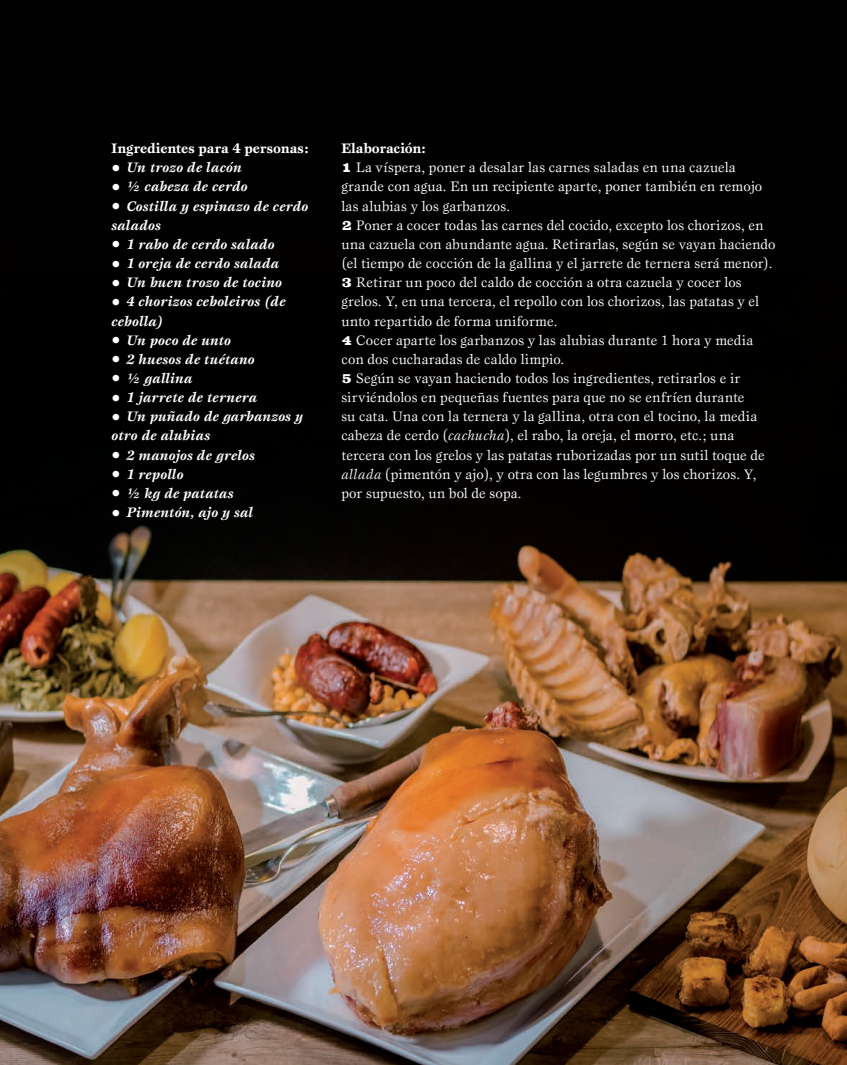
<style>
.page{position:relative;width:847px;height:1065px;background:#fff}
.page>*{position:absolute;margin:0;border:0;box-sizing:border-box;transform-origin:0 0}
.t1{font:14.25px/19.2px "Esprit";letter-spacing:.01em;color:#fff}
.t2{font:italic 700 14.25px/19.2px "Esprit";letter-spacing:.005em;color:#fff}
._1_Text_sense{font:700 14.25px "Esprit";letter-spacing:-.01em;color:#fff}
.s1{font-weight:900;font-style:normal;font-size:18px}
.s2{font-family:"Volta";font-weight:900;font-size:13.5px}
.s3{font-style:italic}
</style>
<div class="page">
<img style="left:0;top:0;width:846px;height:1064px">
<p class="_1_Text_sense" style="left:111px;top:139px;width:198px">Ingredientes para 4 personas:</p>
<p class="t2" style="left:111px;top:158px;width:132px"><span class="s1">•</span> Un trozo de lacón</p>
<p class="t2" style="left:111px;top:177px;width:138px"><span class="s1">•</span> ½ cabeza de cerdo</p>
<p class="t2" style="left:111px;top:196px;width:198px"><span class="s1">•</span> Costilla y espinazo de cerdo salados</p>
<p class="t2" style="left:111px;top:234px;width:165px"><span class="s1">•</span> 1 rabo de cerdo salado</p>
<p class="t2" style="left:111px;top:253px;width:169px"><span class="s1">•</span> 1 oreja de cerdo salada</p>
<p class="t2" style="left:111px;top:273px;width:172px"><span class="s1">•</span> Un buen trozo de tocino</p>
<p class="t2" style="left:111px;top:292px;width:176px"><span class="s1">•</span> 4 chorizos ceboleiros (de cebolla)</p>
<p class="t2" style="left:111px;top:330px;width:121px"><span class="s1">•</span> Un poco de unto</p>
<p class="t2" style="left:111px;top:349px;width:145px"><span class="s1">•</span> 2 huesos de tuétano</p>
<p class="t2" style="left:111px;top:368px;width:82px"><span class="s1">•</span> ½ gallina</p>
<p class="t2" style="left:111px;top:387px;width:147px"><span class="s1">•</span> 1 jarrete de ternera</p>
<p class="t2" style="left:111px;top:406px;width:193px"><span class="s1">•</span> Un puñado de garbanzos y otro de alubias</p>
<p class="t2" style="left:111px;top:445px;width:145px"><span class="s1">•</span> 2 manojos de grelos</p>
<p class="t2" style="left:111px;top:464px;width:73px"><span class="s1">•</span> 1 repollo</p>
<p class="t2" style="left:111px;top:483px;width:124px"><span class="s1">•</span> ½ kg de patatas</p>
<p class="t2" style="left:111px;top:502px;width:143px"><span class="s1">•</span> Pimentón, ajo y sal</p>
<p class="_1_Text_sense" style="left:341px;top:139px;width:86px">Elaboración:</p>
<p class="t1" style="left:341px;top:158px;width:422px"><span class="s2">1</span> La víspera, poner a desalar las carnes saladas en una cazuela grande con agua. En un recipiente aparte, poner también en remojo las alubias y los garbanzos.</p>
<p class="t1" style="left:341px;top:215px;width:435px"><span class="s2">2</span> Poner a cocer todas las carnes del cocido, excepto los chorizos, en una cazuela con abundante agua. Retirarlas, según se vayan haciendo (el tiempo de cocción de la gallina y el jarrete de ternera será menor).</p>
<p class="t1" style="left:341px;top:272px;width:419px"><span class="s2">3</span> Retirar un poco del caldo de cocción a otra cazuela y cocer los grelos. Y, en una tercera, el repollo con los chorizos, las patatas y el unto repartido de forma uniforme.</p>
<p class="t1" style="left:341px;top:330px;width:413px"><span class="s2">4</span> Cocer aparte los garbanzos y las alubias durante 1 hora y media con dos cucharadas de caldo limpio.</p>
<p class="t1" style="left:341px;top:368px;width:424px"><span class="s2">5</span> Según se vayan haciendo todos los ingredientes, retirarlos e ir sirviéndolos en pequeñas fuentes para que no se enfríen durante<br>su cata. Una con la ternera y la gallina, otra con el tocino, la media cabeza de cerdo (<span class="s3">cachucha</span>), el rabo, la oreja, el morro, etc.; una tercera con los grelos y las patatas ruborizadas por un sutil toque de <span class="s3">allada</span> (pimentón y ajo), y otra con las legumbres y los chorizos. Y, por supuesto, un bol de sopa.</p>
</div>
